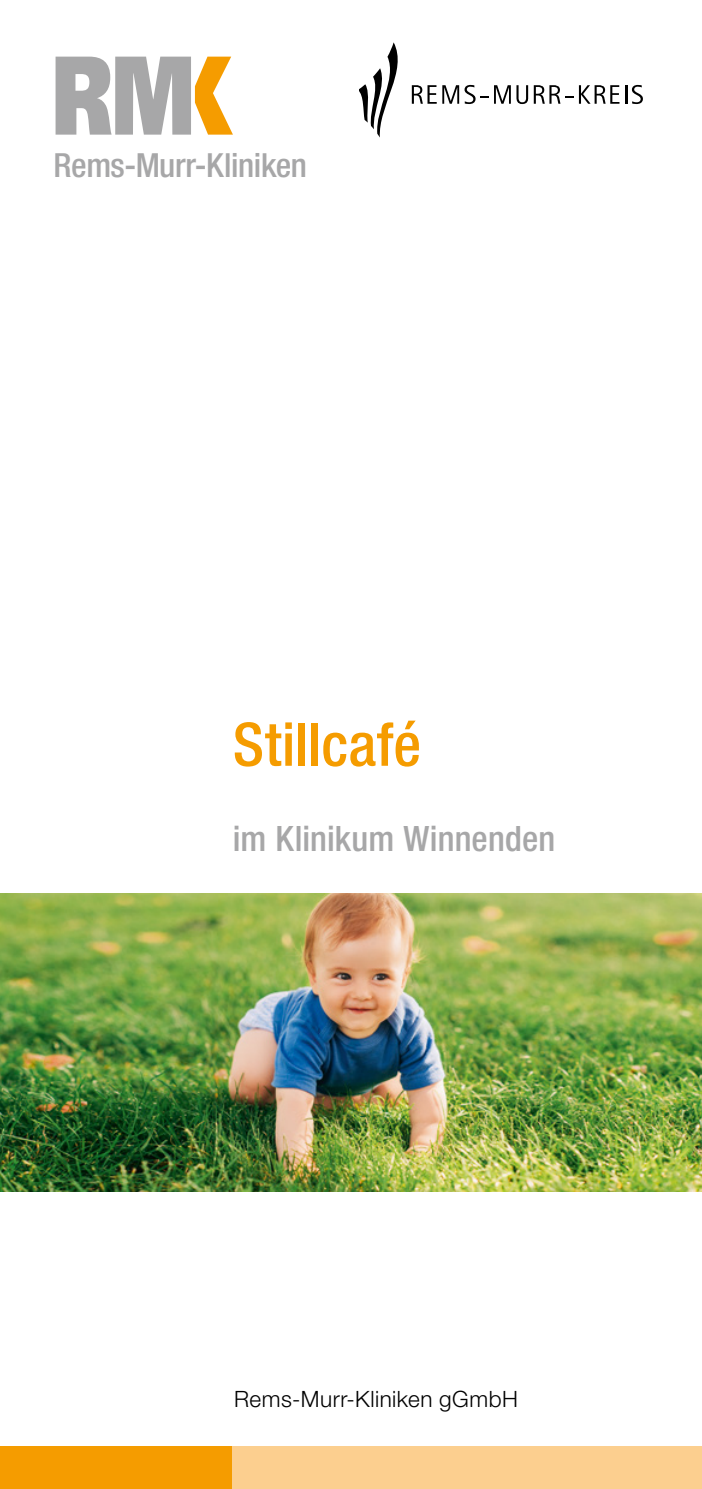
<style>
.page{position:relative;width:702px;height:1489px;background:#fff}
.page>*{position:absolute;margin:0;border:0;box-sizing:border-box;transform-origin:0 0}
.t1{font:500 condensed 60px "Helvetica Neue LT Pro";letter-spacing:.005em;color:#f59c00}
.t2{font:500 condensed 35px "Helvetica Neue LT Pro";letter-spacing:.005em;color:#a7a7a8}
.t3{font:500 condensed 33.25px "Helvetica Neue";letter-spacing:-.01em;color:#a7a7a8}
.t4{font:300 22.5px "Helvetica Neue LT Pro";letter-spacing:.02em;color:#000}
</style>
<div class="page">
<svg style="left:56px;top:57px;width:177px;height:78px"></svg>
<div style="left:0;top:1446px;width:233px;height:42px;background:#f59c00"></div>
<div style="left:233px;top:1446px;width:469px;height:42px;background:#fccf8f"></div>
<img style="left:0;top:893px;width:702px;height:298px">
<svg style="left:442px;top:85px;width:46px;height:19px"></svg>
<svg style="left:494px;top:85px;width:79px;height:19px"></svg>
<svg style="left:579px;top:85px;width:40px;height:19px"></svg>
<svg style="left:625px;top:85px;width:18px;height:19px"></svg>
<svg style="left:359px;top:42px;width:77px;height:95px"></svg>
<h3 class="t3" style="left:54px;top:145px;width:255px">Rems-Murr-Kliniken</h3>
<h1 class="t1" style="left:233px;top:708px;width:190px">Stillcafé</h1>
<h2 class="t2" style="left:233px;top:817px;width:324px">im Klinikum Winnenden</h2>
<p class="t4" style="left:234px;top:1384px;width:285px">Rems-Murr-Kliniken gGmbH</p>
</div>
